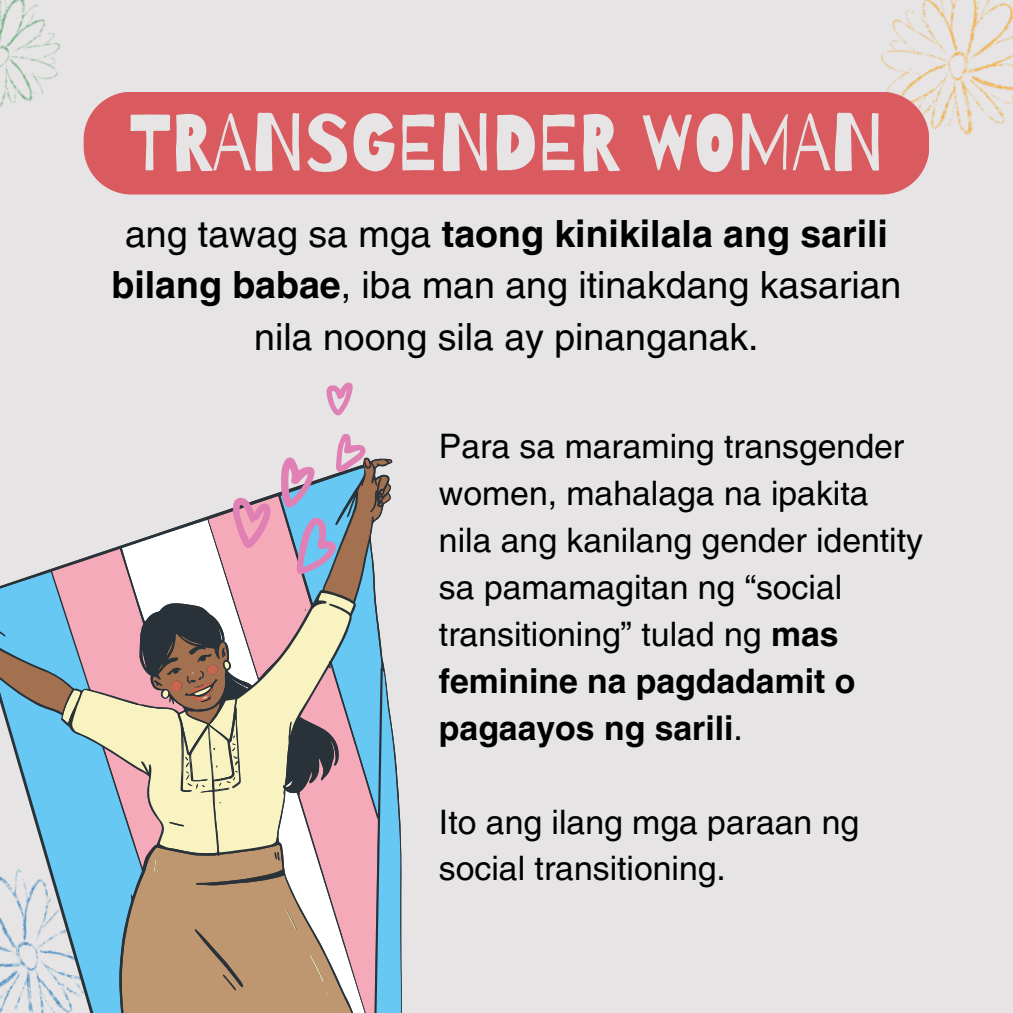
<style>
.page{position:relative;width:1013px;height:1013px;background:#fff}
.page>*{position:absolute;margin:0;border:0;box-sizing:border-box;transform-origin:0 0}
.t1{font:79.38px "Barriecito";color:#e6e4e4}
.t2{font:37.5px/51.5px "Helvetica LT Pro";color:#000;text-align:center}
.t3{font:33.75px/46.9px "Helvetica LT Pro";color:#000}
.s1{font-weight:700}
</style>
<div class="page">
<div style="left:0;top:0;width:1012px;height:1012px;background:#e6e4e4"></div>
<img style="left:880px;top:0;width:132px;height:135px">
<img style="left:0;top:0;width:84px;height:137px">
<div style="left:84px;top:92px;width:845px;height:102px;background:#da5b5f"></div>
<svg style="left:0;top:457px;width:402px;height:555px"></svg>
<svg style="left:232px;top:382px;width:135px;height:193px"></svg>
<h1 class="t1" style="left:129px;top:94px;width:756px">TRANSGENDER WOMAN</h1>
<p class="t2" style="left:111px;top:211px;width:791px">ang tawag sa mga <span class="s1">taong kinikilala ang sarili bilang babae</span>, iba man ang itinakdang kasarian nila noong sila ay pinanganak.</p>
<p class="t3" style="left:439px;top:426px;width:485px">Para sa maraming transgender women, mahalaga na ipakita nila ang kanilang gender identity sa pamamagitan ng “social transitioning” tulad ng <span class="s1">mas feminine na pagdadamit o pagaayos ng sarili</span>.</p>
<p class="t3" style="left:439px;top:801px;width:422px">Ito ang ilang mga paraan ng social transitioning.</p>
</div>
